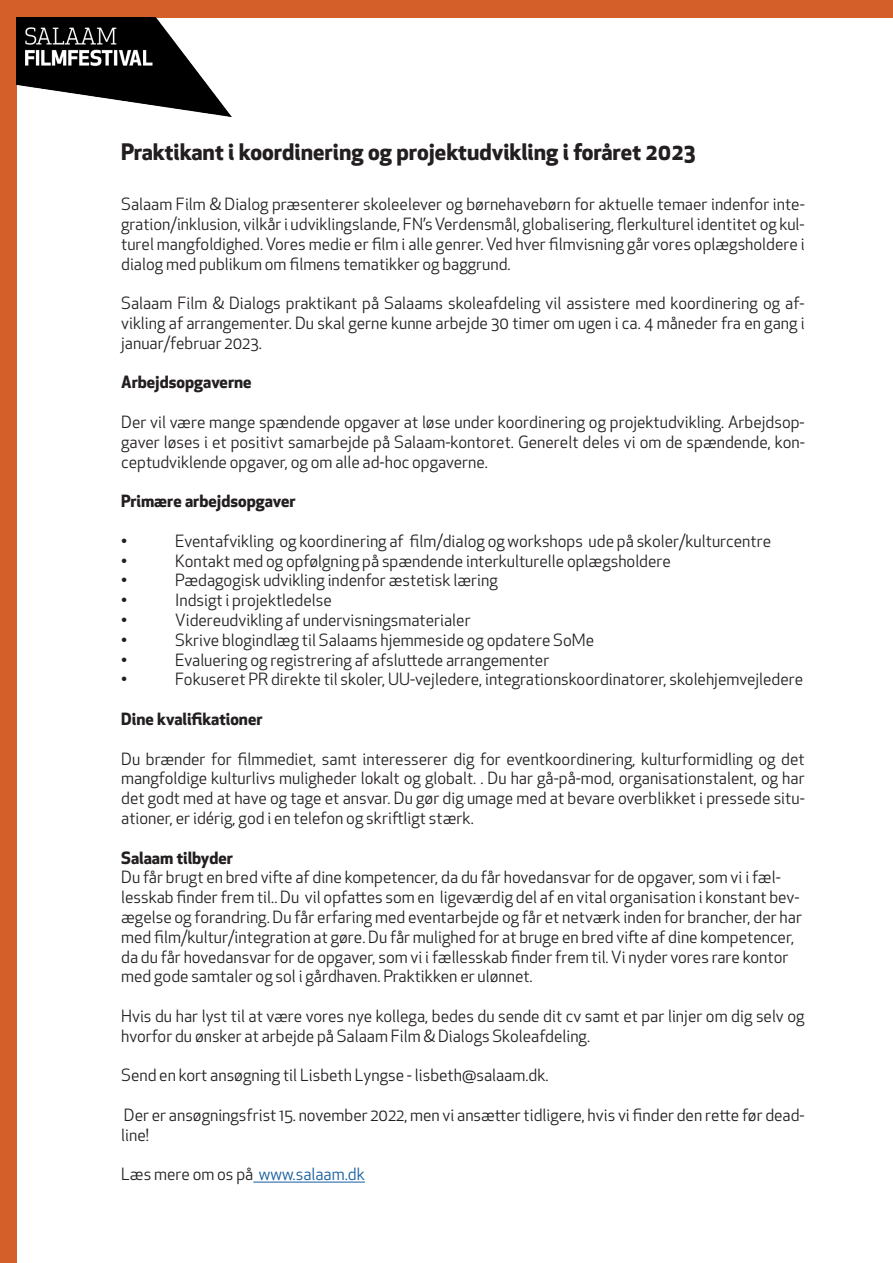
<style>
.page{position:relative;width:893px;height:1263px;background:#fff}
.page>*{position:absolute;margin:0;border:0;box-sizing:border-box;transform-origin:0 0}
.t1{font:700 22.35px "Apex New";color:#231f20}
.t2{font:16.5px/19.8px "Apex New";color:#231f20;text-align:justify}
.t3{font:700 16.5px "Apex New";color:#231f20}
.s1{font-size:22.5px}
.s2{color:#175d9e}
</style>
<div class="page">
<div style="left:0;top:0;width:893px;height:18px;background:#d45f29"></div>
<div style="left:0;top:1px;width:17px;height:1262px;background:#d45f29"></div>
<img style="left:17px;top:18px;width:214px;height:98px">
<hr style="left:253px;top:1182px;width:112px;height:1px;background:#175d9e">
<h1 class="t1" style="left:121px;top:136px;width:576px">Praktikant i koordinering og projektudvikling i foråret <span class="s1">2023</span></h1>
<p class="t2" style="left:121px;top:194px;width:685px">Salaam Film &amp; Dialog præsenterer skoleelever og børnehavebørn for aktuelle temaer indenfor inte&shy;gration/inklusion, vilkår i udviklingslande, FN’s Verdensmål, globalisering, flerkulturel identitet og kul&shy;turel mangfoldighed. Vores medie er film i alle genrer. Ved hver filmvisning går vores oplægsholdere i dialog med publikum om filmens tematikker og baggrund.</p>
<p class="t2" style="left:121px;top:293px;width:685px">Salaam Film &amp; Dialogs praktikant på Salaams skoleafdeling vil assistere med koordinering og af&shy;vikling af arrangementer. Du skal gerne kunne arbejde 30 timer om ugen i ca. 4 måneder fra en gang i januar/februar 2023.</p>
<p class="t3" style="left:121px;top:370px;width:132px">Arbejdsopgaverne</p>
<p class="t2" style="left:121px;top:412px;width:685px">Der vil være mange spændende opgaver at løse under koordinering og projektudvikling. Arbejdsop&shy;gaver løses i et positivt samarbejde på Salaam-kontoret. Generelt deles vi om de spændende, kon&shy;ceptudviklende opgaver, og om alle ad-hoc opgaverne.</p>
<p class="t3" style="left:121px;top:489px;width:176px">Primære arbejdsopgaver</p>
<p class="t2" style="left:121px;top:531px;width:8px">•</p>
<p class="t2" style="left:175px;top:531px;width:597px">Eventafvikling og koordinering af film/dialog og workshops ude på skoler/kulturcentre</p>
<p class="t2" style="left:121px;top:551px;width:8px">•</p>
<p class="t2" style="left:175px;top:551px;width:497px">Kontakt med og opfølgning på spændende interkulturelle oplægsholdere</p>
<p class="t2" style="left:121px;top:570px;width:8px">•</p>
<p class="t2" style="left:175px;top:570px;width:324px">Pædagogisk udvikling indenfor æstetisk læring</p>
<p class="t2" style="left:121px;top:590px;width:8px">•</p>
<p class="t2" style="left:175px;top:590px;width:158px">Indsigt i projektledelse</p>
<p class="t2" style="left:121px;top:610px;width:8px">•</p>
<p class="t2" style="left:175px;top:610px;width:297px">Videreudvikling af undervisningsmaterialer</p>
<p class="t2" style="left:121px;top:630px;width:8px">•</p>
<p class="t2" style="left:175px;top:630px;width:420px">Skrive blogindlæg til Salaams hjemmeside og opdatere SoMe</p>
<p class="t2" style="left:121px;top:650px;width:8px">•</p>
<p class="t2" style="left:175px;top:650px;width:376px">Evaluering og registrering af afsluttede arrangementer</p>
<p class="t2" style="left:121px;top:669px;width:8px">•</p>
<p class="t2" style="left:175px;top:669px;width:630px">Fokuseret PR direkte til skoler, UU-vejledere, integrationskoordinatorer, skolehjemvejledere</p>
<p class="t3" style="left:121px;top:707px;width:143px">Dine kvalifikationer</p>
<p class="t2" style="left:121px;top:749px;width:685px">Du brænder for filmmediet, samt interesserer dig for eventkoordinering, kulturformidling og det mangfoldige kulturlivs muligheder lokalt og globalt. . Du har gå-på-mod, organisationstalent, og har det godt med at have og tage et ansvar. Du gør dig umage med at bevare overblikket i pressede situ&shy;ationer, er idérig, god i en telefon og skriftligt stærk.</p>
<p class="t3" style="left:121px;top:846px;width:113px">Salaam tilbyder</p>
<p class="t2" style="left:121px;top:867px;width:682px;text-align:left">Du får brugt en bred vifte af dine kompetencer, da du får hovedansvar for de opgaver, som vi i fæl&shy;lesskab finder frem til.. Du vil opfattes som en ligeværdig del af en vital organisation i konstant bev&shy;ægelse og forandring. Du får erfaring med eventarbejde og får et netværk inden for brancher, der har med film/kultur/integration at gøre. Du får mulighed for at bruge en bred vifte af dine kompetencer, da du får hovedansvar for de opgaver, som vi i fællesskab finder frem til. Vi nyder vores rare kontor med gode samtaler og sol i gårdhaven. Praktikken er ulønnet.</p>
<p class="t2" style="left:121px;top:1006px;width:685px">Hvis du har lyst til at være vores nye kollega, bedes du sende dit cv samt et par linjer om dig selv og hvorfor du ønsker at arbejde på Salaam Film &amp; Dialogs Skoleafdeling.</p>
<p class="t2" style="left:121px;top:1065px;width:429px">Send en kort ansøgning til Lisbeth Lyngse - lisbeth@salaam.dk.</p>
<p class="t2" style="left:121px;top:1105px;width:685px">Der er ansøgningsfrist 15. november 2022, men vi ansætter tidligere, hvis vi finder den rette før dead&shy;line!</p>
<p class="t2" style="left:121px;top:1164px;width:245px">Læs mere om os på <span class="s2">www.salaam.dk</span></p>
</div>
